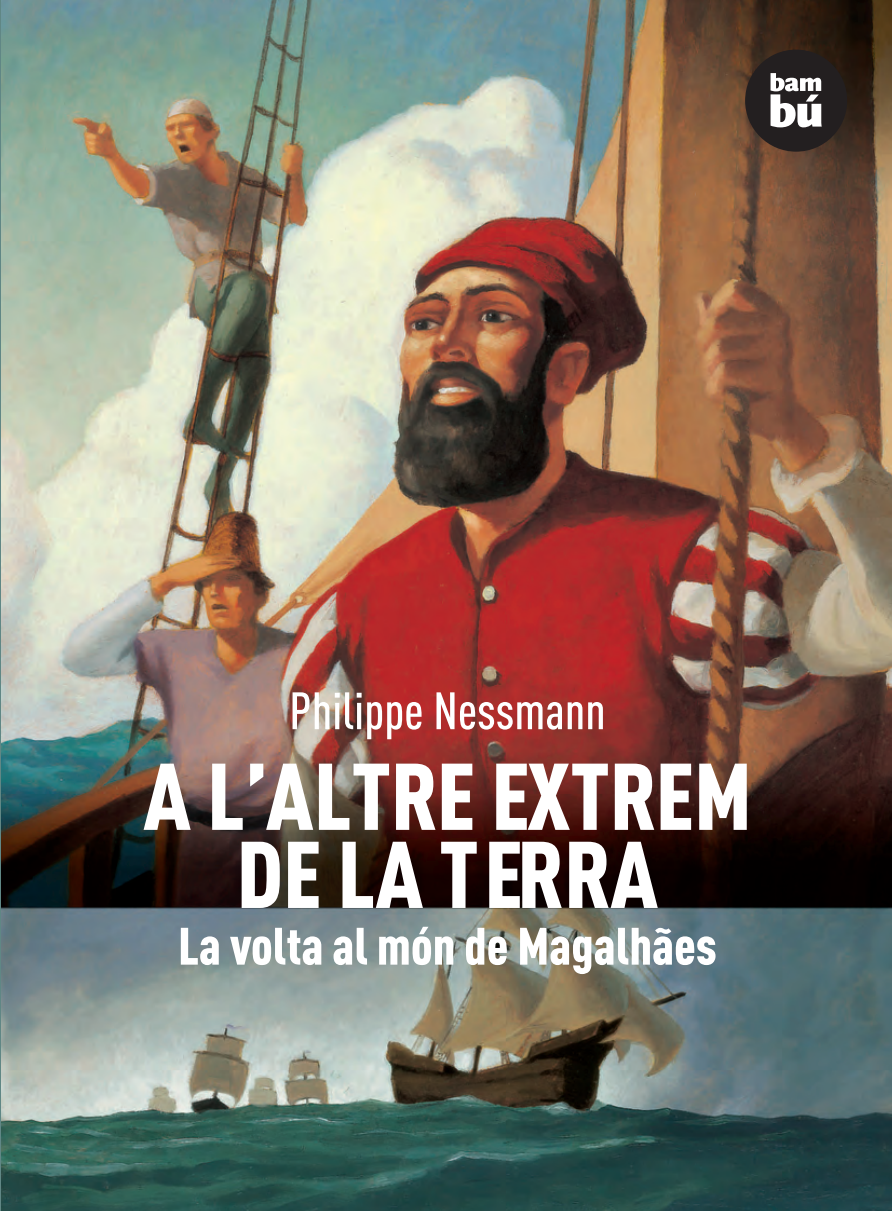
<style>
.page{position:relative;width:892px;height:1211px;background:#fff}
.page>*{position:absolute;margin:0;border:0;box-sizing:border-box;transform-origin:0 0}
.t1{font:900 92.92px/78.1px "DIN Cond";color:#fff;text-align:center}
.t2{font:900 51.75px "DIN Cond";color:#fff}
.t3{font:500 51.75px "DIN Cond";color:#fff}
</style>
<div class="page">
<img style="left:1px;top:0;width:891px;height:1210px">
<hr style="left:0;top:0;width:1px;height:1210px;background:#608785">
<div style="left:745px;top:50px;width:102px;height:102px;background:#231f20;border-radius:50%"></div>
<svg style="left:770px;top:73px;width:51px;height:54px"></svg>
<p class="t3" style="left:289px;top:679px;width:318px">Philippe Nessmann</p>
<p class="t1" style="left:143px;top:754px;width:610px">A L’ALTRE EXTREM<br>DE LA TERRA</p>
<p class="t2" style="left:178px;top:913px;width:540px">La volta al món de Magalhães</p>
</div>
